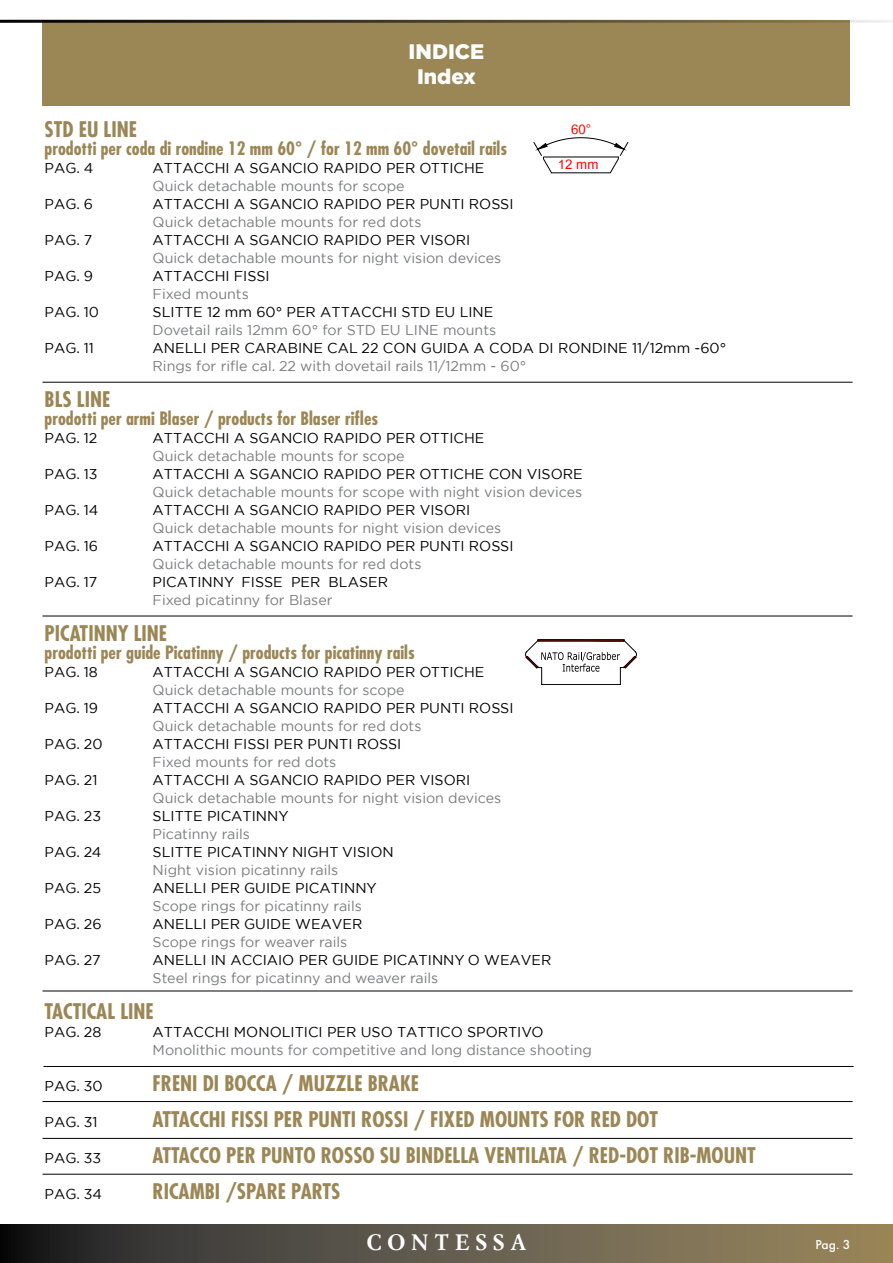
<style>
.page{position:relative;width:893px;height:1263px;background:#fff}
.page>*{position:absolute;margin:0;border:0;box-sizing:border-box;transform-origin:0 0}
.t1{font:700 21.9px "Simoncini Garamond";letter-spacing:.27em;color:#fff}
.t2{font:700 condensed 21px "Futura";color:#9b8655}
.t3{font:900 21px/25.2px "Gotham";color:#fff;text-align:center}
.t4{font:18.6px "Utsaah";color:#f00}
.t5{font:700 condensed 18px "Futura";color:#9b8655}
.t6{font:14.25px "Gotham";color:#000}
.t7{font:14.25px "Gotham";color:#7b7c7e}
.t8{font:500 13.5px "Futura";color:#fff}
</style>
<div class="page">
<div style="left:43px;top:21px;width:807px;height:85px;background:#9b8655"></div>
<hr style="left:0;top:20px;width:893px;height:3px;background:#000">
<svg style="left:0;top:1225px;width:893px;height:38px;background:#605847"></svg>
<hr style="left:43px;top:382px;width:810px;height:1px;background:#000">
<hr style="left:43px;top:616px;width:810px;height:1px;background:#000">
<hr style="left:44px;top:1066px;width:810px;height:1px;background:#000">
<hr style="left:43px;top:991px;width:810px;height:1px;background:#000">
<hr style="left:43px;top:1138px;width:810px;height:1px;background:#000">
<hr style="left:43px;top:1174px;width:810px;height:1px;background:#000">
<svg style="left:534px;top:138px;width:94px;height:35px"></svg>
<svg style="left:525px;top:639px;width:112px;height:46px"></svg>
<hr style="left:43px;top:1101px;width:810px;height:1px;background:#000">
<h2 class="t3" style="left:409px;top:39px;width:77px">INDICE<br>Index</h2>
<h2 class="t2" style="left:45px;top:116px;width:94px">STD EU LINE</h2>
<p class="t5" style="left:45px;top:137px;width:464px">prodotti per coda di rondine 12 mm 60° / for 12 mm 60° dovetail rails</p>
<p class="t6" style="left:45px;top:159px;width:50px">PAG. 4</p>
<p class="t6" style="left:153px;top:159px;width:333px">ATTACCHI A SGANCIO RAPIDO PER OTTICHE</p>
<p class="t7" style="left:153px;top:177px;width:253px">Quick detachable mounts for scope</p>
<p class="t6" style="left:45px;top:195px;width:50px">PAG. 6</p>
<p class="t6" style="left:153px;top:195px;width:362px">ATTACCHI A SGANCIO RAPIDO PER PUNTI ROSSI</p>
<p class="t7" style="left:153px;top:213px;width:270px">Quick detachable mounts for red dots</p>
<p class="t6" style="left:45px;top:231px;width:49px">PAG. 7</p>
<p class="t6" style="left:153px;top:231px;width:319px">ATTACCHI A SGANCIO RAPIDO PER VISORI</p>
<p class="t7" style="left:153px;top:249px;width:350px">Quick detachable mounts for night vision devices</p>
<p class="t6" style="left:45px;top:267px;width:50px">PAG. 9</p>
<p class="t6" style="left:153px;top:267px;width:119px">ATTACCHI FISSI</p>
<p class="t7" style="left:153px;top:285px;width:98px">Fixed mounts</p>
<p class="t6" style="left:45px;top:303px;width:56px">PAG. 10</p>
<p class="t6" style="left:153px;top:303px;width:342px">SLITTE 12 mm 60° PER ATTACCHI STD EU LINE</p>
<p class="t7" style="left:153px;top:321px;width:345px">Dovetail rails 12mm 60° for STD EU LINE mounts</p>
<p class="t6" style="left:45px;top:339px;width:51px">PAG. 11</p>
<p class="t6" style="left:153px;top:339px;width:575px">ANELLI PER CARABINE CAL 22 CON GUIDA A CODA DI RONDINE 11/12mm -60°</p>
<p class="t7" style="left:153px;top:357px;width:375px">Rings for rifle cal. 22 with dovetail rails 11/12mm - 60°</p>
<h2 class="t2" style="left:45px;top:386px;width:67px">BLS LINE</h2>
<p class="t5" style="left:45px;top:407px;width:335px">prodotti per armi Blaser / products for Blaser rifles</p>
<p class="t6" style="left:45px;top:429px;width:54px">PAG. 12</p>
<p class="t6" style="left:153px;top:429px;width:333px">ATTACCHI A SGANCIO RAPIDO PER OTTICHE</p>
<p class="t7" style="left:153px;top:447px;width:253px">Quick detachable mounts for scope</p>
<p class="t6" style="left:45px;top:465px;width:54px">PAG. 13</p>
<p class="t6" style="left:153px;top:465px;width:432px">ATTACCHI A SGANCIO RAPIDO PER OTTICHE CON VISORE</p>
<p class="t7" style="left:153px;top:483px;width:431px">Quick detachable mounts for scope with night vision devices</p>
<p class="t6" style="left:45px;top:501px;width:55px">PAG. 14</p>
<p class="t6" style="left:153px;top:501px;width:319px">ATTACCHI A SGANCIO RAPIDO PER VISORI</p>
<p class="t7" style="left:153px;top:519px;width:350px">Quick detachable mounts for night vision devices</p>
<p class="t6" style="left:45px;top:537px;width:55px">PAG. 16</p>
<p class="t6" style="left:153px;top:537px;width:362px">ATTACCHI A SGANCIO RAPIDO PER PUNTI ROSSI</p>
<p class="t7" style="left:153px;top:555px;width:270px">Quick detachable mounts for red dots</p>
<p class="t6" style="left:45px;top:573px;width:54px">PAG. 17</p>
<p class="t6" style="left:153px;top:573px;width:237px">PICATINNY FISSE PER BLASER</p>
<p class="t7" style="left:153px;top:591px;width:181px">Fixed picatinny for Blaser</p>
<h2 class="t2" style="left:45px;top:620px;width:124px">PICATINNY LINE</h2>
<p class="t5" style="left:45px;top:641px;width:372px">prodotti per guide Picatinny / products for picatinny rails</p>
<p class="t6" style="left:45px;top:663px;width:55px">PAG. 18</p>
<p class="t6" style="left:153px;top:663px;width:333px">ATTACCHI A SGANCIO RAPIDO PER OTTICHE</p>
<p class="t7" style="left:153px;top:681px;width:253px">Quick detachable mounts for scope</p>
<p class="t6" style="left:45px;top:699px;width:55px">PAG. 19</p>
<p class="t6" style="left:153px;top:699px;width:362px">ATTACCHI A SGANCIO RAPIDO PER PUNTI ROSSI</p>
<p class="t7" style="left:153px;top:717px;width:270px">Quick detachable mounts for red dots</p>
<p class="t6" style="left:45px;top:735px;width:59px">PAG. 20</p>
<p class="t6" style="left:153px;top:735px;width:250px">ATTACCHI FISSI PER PUNTI ROSSI</p>
<p class="t7" style="left:153px;top:753px;width:185px">Fixed mounts for red dots</p>
<p class="t6" style="left:45px;top:771px;width:54px">PAG. 21</p>
<p class="t6" style="left:153px;top:771px;width:319px">ATTACCHI A SGANCIO RAPIDO PER VISORI</p>
<p class="t7" style="left:153px;top:789px;width:350px">Quick detachable mounts for night vision devices</p>
<p class="t6" style="left:45px;top:807px;width:58px">PAG. 23</p>
<p class="t6" style="left:153px;top:807px;width:137px">SLITTE PICATINNY</p>
<p class="t7" style="left:153px;top:825px;width:99px">Picatinny rails</p>
<p class="t6" style="left:45px;top:843px;width:58px">PAG. 24</p>
<p class="t6" style="left:153px;top:843px;width:243px">SLITTE PICATINNY NIGHT VISION</p>
<p class="t7" style="left:153px;top:861px;width:187px">Night vision picatinny rails</p>
<p class="t6" style="left:45px;top:879px;width:58px">PAG. 25</p>
<p class="t6" style="left:153px;top:879px;width:226px">ANELLI PER GUIDE PICATINNY</p>
<p class="t7" style="left:153px;top:897px;width:211px">Scope rings for picatinny rails</p>
<p class="t6" style="left:45px;top:915px;width:58px">PAG. 26</p>
<p class="t6" style="left:153px;top:915px;width:211px">ANELLI PER GUIDE WEAVER</p>
<p class="t7" style="left:153px;top:933px;width:196px">Scope rings for weaver rails</p>
<p class="t6" style="left:45px;top:951px;width:58px">PAG. 27</p>
<p class="t6" style="left:153px;top:951px;width:400px">ANELLI IN ACCIAIO PER GUIDE PICATINNY O WEAVER</p>
<p class="t7" style="left:153px;top:969px;width:287px">Steel rings for picatinny and weaver rails</p>
<h2 class="t2" style="left:45px;top:998px;width:111px">TACTICAL LINE</h2>
<p class="t6" style="left:45px;top:1023px;width:58px">PAG. 28</p>
<p class="t6" style="left:153px;top:1023px;width:392px">ATTACCHI MONOLITICI PER USO TATTICO SPORTIVO</p>
<p class="t7" style="left:153px;top:1041px;width:441px">Monolithic mounts for competitive and long distance shooting</p>
<p class="t6" style="left:45px;top:1077px;width:60px">PAG. 30</p>
<h2 class="t2" style="left:153px;top:1070px;width:268px">FRENI DI BOCCA / MUZZLE BRAKE</h2>
<p class="t6" style="left:45px;top:1113px;width:54px">PAG. 31</p>
<h2 class="t2" style="left:153px;top:1106px;width:507px">ATTACCHI FISSI PER PUNTI ROSSI / FIXED MOUNTS FOR RED DOT</h2>
<p class="t6" style="left:45px;top:1149px;width:58px">PAG. 33</p>
<h2 class="t2" style="left:153px;top:1142px;width:605px">ATTACCO PER PUNTO ROSSO SU BINDELLA VENTILATA / RED-DOT RIB-MOUNT</h2>
<p class="t6" style="left:45px;top:1185px;width:59px">PAG. 34</p>
<h2 class="t2" style="left:153px;top:1178px;width:189px">RICAMBI /SPARE PARTS</h2>
<h1 class="t1" style="left:367px;top:1229px;width:161px">CONTESSA</h1>
<p class="t8" style="left:815px;top:1234px;width:37px">Pag. 3</p>
<h3 class="t4" style="left:571px;top:120px;width:22px">60°</h3>
<h3 class="t4" style="left:558px;top:156px;width:42px">12 mm</h3>
</div>
